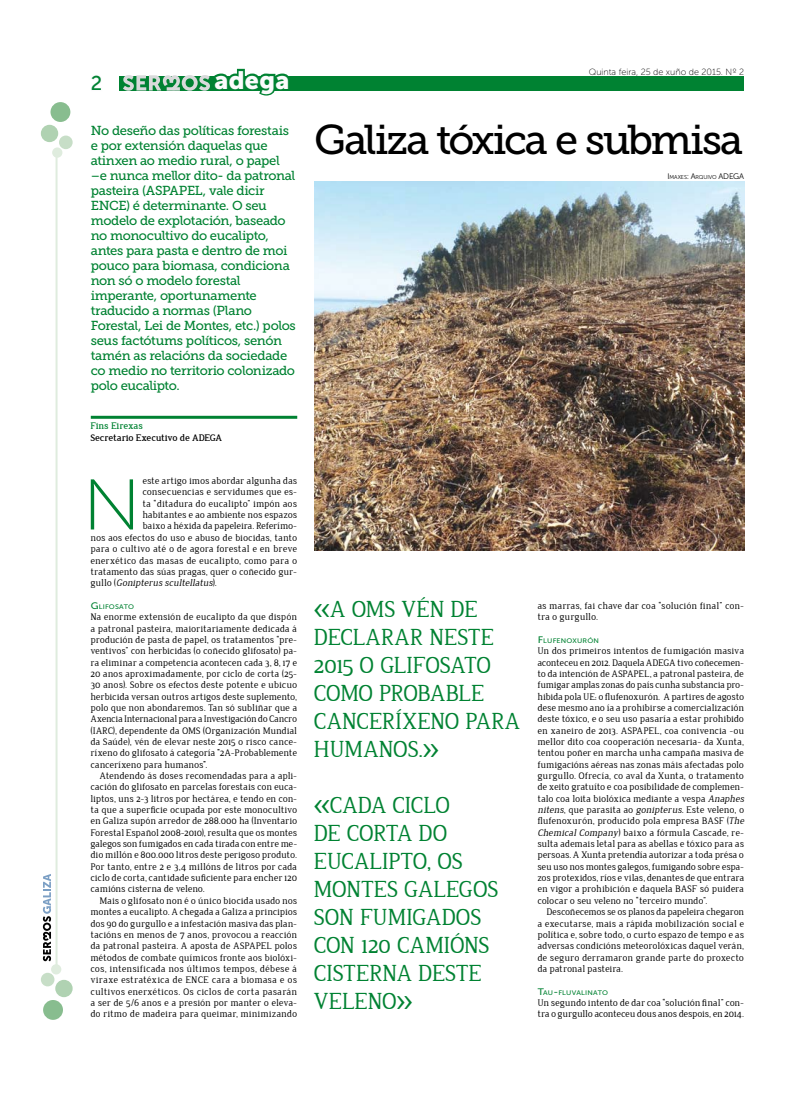
<style>
.page{position:relative;width:794px;height:1106px;background:#fff}
.page>*{position:absolute;margin:0;border:0;box-sizing:border-box;transform-origin:0 0}
.t1{font:71.5px "Museo Sans 100";color:#008232;scale:1.1 1}
.t2{font:41.5px "Museo Slab 500";letter-spacing:-.05em;color:#000}
.t3{font:25px "Museo Sans 900";letter-spacing:.015em;color:#fbfbfc}
.t4{font:24px/28px "Jura";letter-spacing:-.01em;color:#008232}
.t5{font:20px "Museo Sans 500";color:#008232}
.t6{font:13px/15px "Museo Slab 500";letter-spacing:-.03em;color:#008232}
.t7{font:9.8px/11.3px "Jura";letter-spacing:.02em;color:#000;text-align:justify}
.t8{font:italic 9.8px "Jura";letter-spacing:.01em;color:#000}
.t9{font:700 9.8px "Jura";letter-spacing:-.005em;color:#000}
.t10{font:700 9.8px "Jura";letter-spacing:-.015em;color:#008232}
.t11{font:9px "Museo Sans 100";color:#000}
.t12{font:6.6px "Museo Sans 500";letter-spacing:.02em;color:#008232;scale:1.1 1}
.t13{font:5.6px "Museo Sans 300";letter-spacing:-.025em;color:#000}
.s1{font-style:normal}
.s2{font-size:9.4px}
.s3{font-size:8px}
.s4{font-style:italic}
</style>
<div class="page">
<img style="left:314px;top:181px;width:429px;height:370px">
<svg style="left:43px;top:874px;width:8px;height:87px"></svg>
<div style="left:120px;top:77px;width:623px;height:14px;background:#008232"></div>
<div style="left:50px;top:102px;width:20px;height:20px;background:#88bd8f;border-radius:50%"></div>
<div style="left:41px;top:125px;width:17px;height:17px;background:#b0d2b2;border-radius:50%"></div>
<div style="left:59px;top:135px;width:14px;height:14px;background:#c7dec7;border-radius:50%"></div>
<div style="left:52px;top:147px;width:10px;height:11px;background:#dfecde;border-radius:50%"></div>
<div style="left:43px;top:1000px;width:20px;height:19px;background:#88bd8f;border-radius:50%"></div>
<div style="left:55px;top:979px;width:18px;height:18px;background:#b0d2b2;border-radius:50%"></div>
<div style="left:41px;top:972px;width:13px;height:14px;background:#c7dec7;border-radius:50%"></div>
<div style="left:51px;top:964px;width:10px;height:10px;background:#dfecde;border-radius:50%"></div>
<hr style="left:55px;top:154px;width:2px;height:815px;background:#dfecde">
<hr style="left:91px;top:416px;width:206px;height:3px;background:#008232">
<svg style="left:123px;top:68px;width:168px;height:28px"></svg>
<h3 class="t5" style="left:91px;top:72px;width:13px">2</h3>
<h3 class="t3" style="left:214px;top:66px;width:77px">adega</h3>
<p class="t6" style="left:91px;top:123px;width:206px">No deseño das políticas forestais e por extensión daquelas que atinxen ao medio rural, o papel –e nunca mellor dito- da patronal pasteira (ASPAPEL, vale dicir<br>ENCE) é determinante. O seu modelo de explotación, baseado no monocultivo do eucalipto, antes para pasta e dentro de moi pouco para biomasa, condiciona non só o modelo forestal imperante, oportunamente traducido a normas (Plano<br>Forestal, Lei de Montes, etc.) polos seus factótums políticos, senón tamén as relacións da sociedade co medio no territorio colonizado polo eucalipto.</p>
<p class="t10" style="left:91px;top:421px;width:54px">Fins Eirexas</p>
<p class="t9" style="left:91px;top:432px;width:133px">Secretario Executivo de ADEGA</p>
<h1 class="t1" style="left:82px;top:467px;width:55px">N</h1>
<p class="t7" style="left:143px;top:475px;width:156px">este artigo imos abordar algunha das</p>
<p class="t7" style="left:143px;top:487px;width:156px">consecuencias e servidumes que es-</p>
<p class="t7" style="left:143px;top:498px;width:156px">ta “ditadura do eucalipto” impón aos</p>
<p class="t7" style="left:143px;top:509px;width:156px">habitantes e ao ambiente nos espazos</p>
<p class="t7" style="left:143px;top:521px;width:156px">baixo a héxida da papeleira. Referímo-</p>
<p class="t7" style="left:91px;top:532px;width:208px">nos aos efectos do uso e abuso de biocidas, tanto</p>
<p class="t7" style="left:91px;top:543px;width:208px">para o cultivo até o de agora forestal e en breve</p>
<p class="t7" style="left:91px;top:555px;width:208px">enerxético das masas de eucalipto, como para o</p>
<p class="t7" style="left:91px;top:566px;width:208px">tratamento das súas pragas, quer o coñecido gur-</p>
<p class="t8" style="left:91px;top:578px;width:128px"><span class="s1">gullo (</span>Gonipterus scultellatus<span class="s1">).</span></p>
<p class="t12" style="left:91px;top:603px;width:41px"><span class="s2">G</span>LIFOSATO</p>
<p class="t7" style="left:91px;top:611px;width:208px">Na enorme extensión de eucalipto da que dispón a patronal pasteira, maioritariamente dedicada á produción de pasta de papel, os tratamentos “pre&shy;ventivos” con herbicidas (o coñecido glifosato) pa&shy;ra eliminar a competencia acontecen cada 3, 8, 17 e 20 anos aproximadamente, por ciclo de corta (25- 30 anos). Sobre os efectos deste potente e ubicuo herbicida versan outros artigos deste suplemento, polo que non abondaremos. Tan só subliñar que a Axencia Internacional para a Investigación do Cancro (IARC), dependente da OMS (Organización Mundial da Saúde), vén de elevar neste 2015 o risco cance&shy;ríxeno do glifosato á categoría "2A-Probablemente canceríxeno para humanos".</p>
<p class="t7" style="left:91px;top:770px;width:208px;text-indent:9px">Atendendo ás doses recomendadas para a apli&shy;cación do glifosato en parcelas forestais con euca&shy;liptos, uns 2-3 litros por hectárea, e tendo en con&shy;ta que a superficie ocupada por este monocultivo en Galiza supón arredor de 288.000 ha (Inventario Forestal Español 2008-2010), resulta que os montes galegos son fumigados en cada tirada con entre me&shy;dio millón e 800.000 litros deste perigoso produto.<br>Por tanto, entre 2 e 3,4 millóns de litros por cada ciclo de corta, cantidade suficiente para encher 120 camións cisterna de veleno.</p>
<p class="t7" style="left:91px;top:895px;width:208px;text-indent:9px">Mais o glifosato non é o único biocida usado nos montes a eucalipto. A chegada a Galiza a principios dos 90 do gurgullo e a infestación masiva das plan&shy;tacións en menos de 7 anos, provocou a reacción da patronal pasteira. A aposta de ASPAPEL polos métodos de combate químicos fronte aos biolóxi&shy;cos, intensificada nos últimos tempos, débese á viraxe estratéxica de ENCE cara a biomasa e os cultivos enerxéticos. Os ciclos de corta pasarán a ser de 5/6 anos e a presión por manter o eleva&shy;do ritmo de madeira para queimar, minimizando</p>
<p class="t11" style="left:588px;top:67px;width:157px">Quinta feira, 25 de xuño de 2015. Nº 2</p>
<h2 class="t2" style="left:314px;top:117px;width:430px">Galiza tóxica e submisa</h2>
<p class="t13" style="left:667px;top:174px;width:78px"><span class="s3">I</span> MAXES<span class="s3">: A</span>RQUIVO <span class="s3">ADEGA</span></p>
<h3 class="t4" style="left:314px;top:595px;width:151px">&lt;&lt;A OMS vén de declarar</h3>
<h3 class="t4" style="left:429px;top:623px;width:14px">neste</h3>
<h3 class="t4" style="left:314px;top:651px;width:80px">2015 o glifosato como</h3>
<h3 class="t4" style="left:379px;top:679px;width:14px">probable</h3>
<h3 class="t4" style="left:314px;top:707px;width:15px">cancer</h3>
<h3 class="t4" style="left:395px;top:707px;width:22px">íxeno</h3>
<h3 class="t4" style="left:466px;top:707px;width:15px">para</h3>
<h3 class="t4" style="left:314px;top:736px;width:32px">humanos</h3>
<h3 class="t4" style="left:419px;top:736px;width:22px">.&gt;&gt;</h3>
<h3 class="t4" style="left:314px;top:791px;width:44px">&lt;&lt;Cada</h3>
<h3 class="t4" style="left:392px;top:791px;width:13px">ciclo</h3>
<h3 class="t4" style="left:314px;top:820px;width:47px">de corta</h3>
<h3 class="t4" style="left:419px;top:820px;width:15px">do</h3>
<h3 class="t4" style="left:314px;top:848px;width:14px">eucalipto</h3>
<h3 class="t4" style="left:427px;top:848px;width:24px">, os</h3>
<h3 class="t4" style="left:314px;top:876px;width:15px">montes</h3>
<h3 class="t4" style="left:404px;top:876px;width:15px">galegos</h3>
<h3 class="t4" style="left:314px;top:904px;width:14px">son</h3>
<h3 class="t4" style="left:360px;top:904px;width:15px">fumigados</h3>
<h3 class="t4" style="left:314px;top:932px;width:15px">con</h3>
<h3 class="t4" style="left:361px;top:932px;width:50px">120 cami</h3>
<h3 class="t4" style="left:450px;top:932px;width:28px">óns</h3>
<h3 class="t4" style="left:314px;top:960px;width:14px">cisterna</h3>
<h3 class="t4" style="left:418px;top:960px;width:14px">deste</h3>
<h3 class="t4" style="left:314px;top:988px;width:30px">veleno</h3>
<h3 class="t4" style="left:396px;top:988px;width:18px">&gt;&gt;</h3>
<p class="t7" style="left:537px;top:600px;width:208px">as marras, fai chave dar coa “solución final” con&shy;tra o gurgullo.</p>
<p class="t12" style="left:537px;top:637px;width:57px"><span class="s2">F</span>LUFENOXURÓN</p>
<p class="t7" style="left:537px;top:645px;width:208px">Un dos primeiros intentos de fumigación masiva aconteceu en 2012. Daquela ADEGA tivo coñecemen&shy;to da intención de ASPAPEL, a patronal pasteira, de fumigar amplas zonas do país cunha substancia pro&shy;hibida pola UE: o flufenoxurón. A partires de agosto dese mesmo ano ía a prohibirse a comercialización deste tóxico, e o seu uso pasaría a estar prohibido en xaneiro de 2013. ASPAPEL, coa conivencia -ou mellor dito coa cooperación necesaria- da Xunta, tentou poñer en marcha unha campaña masiva de fumigacións aéreas nas zonas máis afectadas polo gurgullo. Ofrecía, co aval da Xunta, o tratamento de xeito gratuíto e coa posibilidade de complemen&shy;talo coa loita biolóxica mediante a vespa <span class="s4">Anaphes nitens</span>, que parasita ao <span class="s4">gonipterus</span>. Este veleno, o flufenoxurón, producido pola empresa BASF (<span class="s4">The Chemical Company</span>) baixo a fórmula Cascade, re&shy;sulta ademais letal para as abellas e tóxico para as persoas. A Xunta pretendía autorizar a toda présa o seu uso nos montes galegos, fumigando sobre espa&shy;zos protexidos, ríos e vilas, denantes de que entrara en vigor a prohibición e daquela BASF só puidera colocar o seu veleno no “terceiro mundo”.</p>
<p class="t7" style="left:537px;top:906px;width:208px;text-indent:9px">Descoñecemos se os planos da papeleira chegaron a executarse, mais a rápida mobilización social e política e, sobre todo, o curto espazo de tempo e as adversas condicións meteorolóxicas daquel verán, de seguro derramaron grande parte do proxecto da patronal pasteira.</p>
<p class="t12" style="left:537px;top:988px;width:65px"><span class="s2">T</span>AU<span class="s2">-</span>FLUVALINATO</p>
<p class="t7" style="left:537px;top:997px;width:208px">Un segundo intento de dar coa “solución final” con&shy;tra o gurgullo aconteceu dous anos despois, en 2014.</p>
</div>
